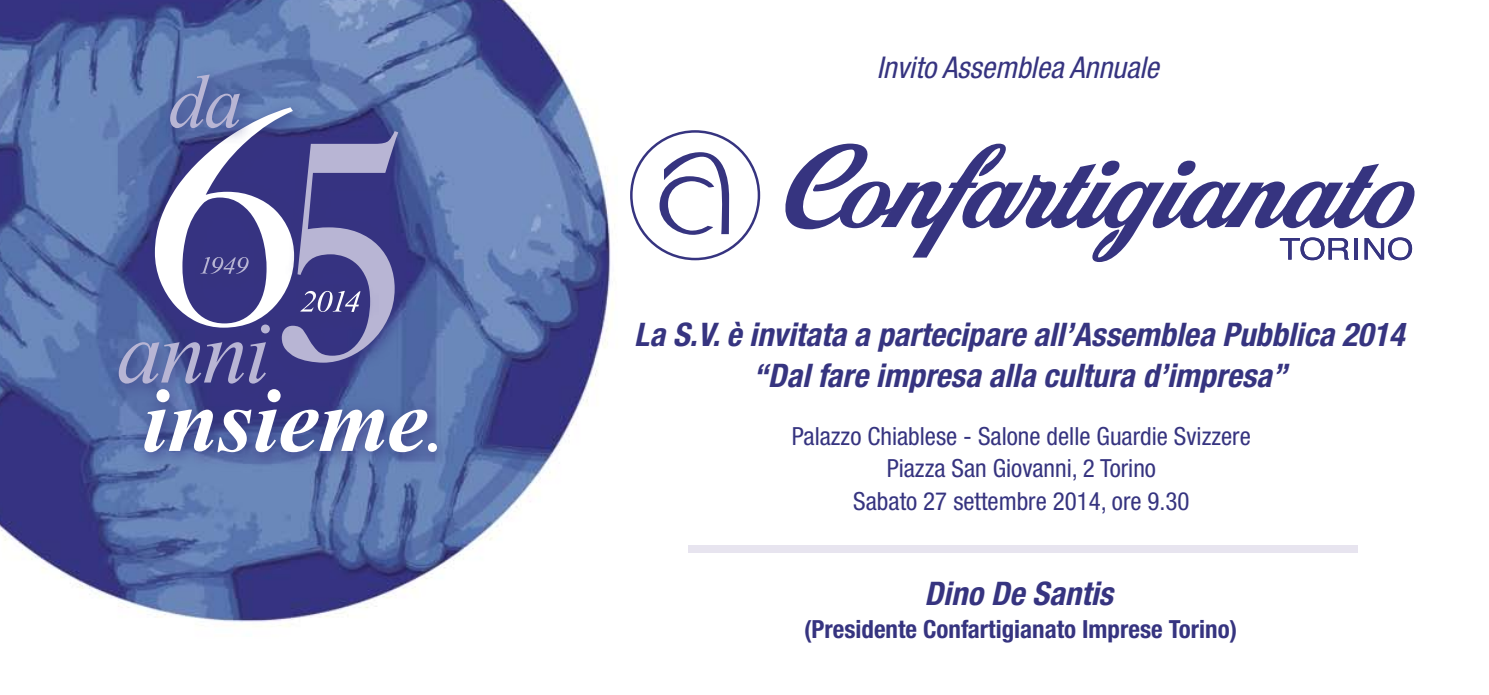
<style>
.page{position:relative;width:1489px;height:695px;background:#fff}
.page>*{position:absolute;margin:0;border:0;box-sizing:border-box;transform-origin:0 0}
.t1{font:italic 700 condensed 32.5px/40.8px "Helvetica Neue LT Std";color:#363480;text-align:center}
.t2{font:italic condensed 30px "Helvetica Neue LT Std";color:#363480}
.t3{font:condensed 25px/32.2px "Helvetica Neue LT Std";color:#363480;text-align:center}
.t4{font:700 condensed 25px "Helvetica Neue LT Std";color:#363480}
</style>
<div class="page">
<img style="left:0;top:0;width:1358px;height:627px">
<div style="left:270px;top:121px;width:146px;height:261px;background:#363480;opacity:.75"></div>
<div style="left:158px;top:64px;width:70px;height:83px;background:#363480;opacity:.75"></div>
<div style="left:107px;top:330px;width:70px;height:72px;background:#363480;opacity:.75"></div>
<div style="left:193px;top:330px;width:69px;height:72px;background:#363480"></div>
<svg style="left:119px;top:74px;width:279px;height:309px;background:#676ca5"></svg>
<div style="left:132px;top:377px;width:56px;height:94px;background:#363480;opacity:.75"></div>
<div style="left:158px;top:398px;width:74px;height:72px;background:#363480;opacity:.75"></div>
<div style="left:206px;top:398px;width:64px;height:73px;background:#363480;opacity:.75"></div>
<div style="left:243px;top:377px;width:56px;height:94px;background:#363480;opacity:.75"></div>
<div style="left:269px;top:398px;width:68px;height:73px;background:#363480;opacity:.75"></div>
<div style="left:308px;top:398px;width:95px;height:72px;background:#363480;opacity:.75"></div>
<div style="left:377px;top:398px;width:69px;height:73px;background:#363480;opacity:.75"></div>
<div style="left:417px;top:432px;width:39px;height:38px;background:#363480;opacity:.75"></div>
<svg style="left:144px;top:389px;width:293px;height:63px"></svg>
<svg style="left:780px;top:144px;width:635px;height:118px"></svg>
<svg style="left:659px;top:151px;width:70px;height:84px"></svg>
<div style="left:688px;top:545px;width:669px;height:8px;background:#e7e4ef"></div>
<p class="t2" style="left:876px;top:50px;width:284px">Invito Assemblea Annuale</p>
<p class="t1" style="left:634px;top:314px;width:771px">La S.V. è invitata a partecipare all’Assemblea Pubblica 2014 “Dal fare impresa alla cultura d’impresa”</p>
<p class="t3" style="left:792px;top:420px;width:460px">Palazzo Chiablese - Salone delle Guardie Svizzere<br>Piazza San Giovanni, 2 Torino<br>Sabato 27 settembre 2014, ore 9.30</p>
<p class="t1" style="left:924px;top:573px;width:190px">Dino De Santis</p>
<p class="t4" style="left:804px;top:614px;width:434px">(Presidente Confartigianato Imprese Torino)</p>
</div>
